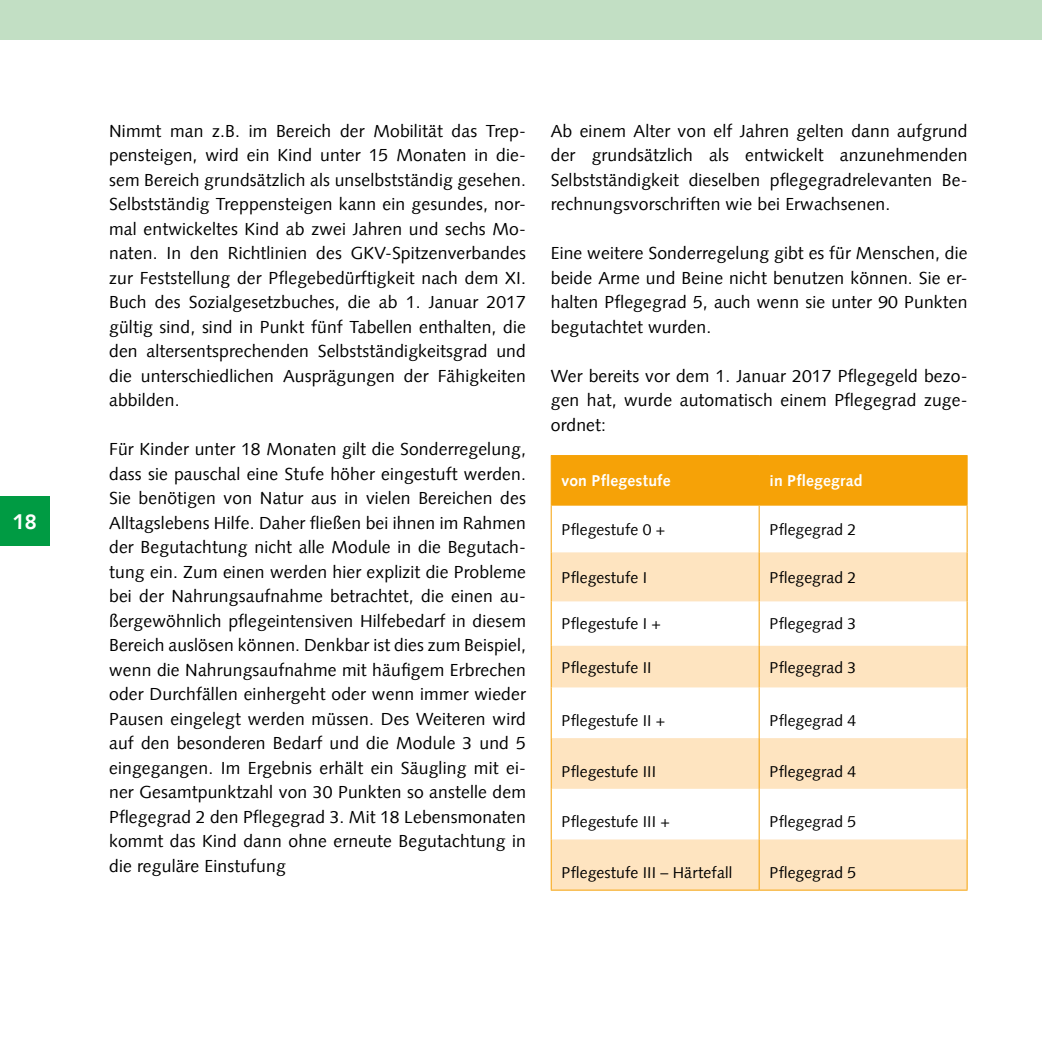
<style>
.page{position:relative;width:1042px;height:1042px;background:#fff}
.page>*{position:absolute;margin:0;border:0;box-sizing:border-box;transform-origin:0 0}
.t1{font:700 21.53px "Syntax LT";color:#fff}
.t2{font:17.5px/24.5px "Syntax LT";letter-spacing:.01em;color:#000;text-align:justify}
.t3{font:15.75px "Syntax LT";letter-spacing:.005em;color:#000}
.t4{font:700 15.75px "Syntax LT";letter-spacing:.015em;color:#fff}
</style>
<div class="page">
<div style="left:0;top:496px;width:50px;height:50px;background:#009b43"></div>
<div style="left:0;top:0;width:1042px;height:40px;background:#c2dfc4"></div>
<div style="left:552px;top:456px;width:414px;height:49px;background:#f6a207"></div>
<svg style="left:552px;top:552px;width:414px;height:337px;fill:#fee4c0"></svg>
<hr style="left:551px;top:455px;width:208px;height:1px;background:#f6a207">
<hr style="left:551px;top:456px;width:1px;height:49px;background:#f6a207">
<hr style="left:759px;top:455px;width:208px;height:1px;background:#f6a207">
<hr style="left:759px;top:456px;width:1px;height:49px;background:#f6a207">
<hr style="left:966px;top:456px;width:1px;height:49px;background:#f6a207">
<hr style="left:551px;top:505px;width:208px;height:1px;background:#f6a207">
<hr style="left:551px;top:505px;width:1px;height:47px;background:#f6a207">
<hr style="left:759px;top:505px;width:208px;height:1px;background:#f6a207">
<hr style="left:759px;top:505px;width:1px;height:47px;background:#f6a207">
<hr style="left:966px;top:505px;width:1px;height:47px;background:#f6a207">
<hr style="left:551px;top:552px;width:1px;height:49px;background:#f6a207">
<hr style="left:759px;top:552px;width:1px;height:49px;background:#f6a207">
<hr style="left:966px;top:552px;width:1px;height:49px;background:#f6a207">
<hr style="left:551px;top:601px;width:1px;height:45px;background:#f6a207">
<hr style="left:759px;top:601px;width:1px;height:45px;background:#f6a207">
<hr style="left:966px;top:601px;width:1px;height:45px;background:#f6a207">
<hr style="left:551px;top:646px;width:1px;height:41px;background:#f6a207">
<hr style="left:759px;top:646px;width:1px;height:41px;background:#f6a207">
<hr style="left:966px;top:646px;width:1px;height:41px;background:#f6a207">
<hr style="left:551px;top:687px;width:1px;height:51px;background:#f6a207">
<hr style="left:759px;top:687px;width:1px;height:51px;background:#f6a207">
<hr style="left:966px;top:687px;width:1px;height:51px;background:#f6a207">
<hr style="left:551px;top:738px;width:1px;height:51px;background:#f6a207">
<hr style="left:759px;top:738px;width:1px;height:51px;background:#f6a207">
<hr style="left:966px;top:738px;width:1px;height:51px;background:#f6a207">
<hr style="left:551px;top:789px;width:1px;height:50px;background:#f6a207">
<hr style="left:759px;top:789px;width:1px;height:50px;background:#f6a207">
<hr style="left:966px;top:789px;width:1px;height:50px;background:#f6a207">
<hr style="left:551px;top:839px;width:1px;height:50px;background:#f6a207">
<hr style="left:759px;top:839px;width:1px;height:50px;background:#f6a207">
<hr style="left:966px;top:839px;width:1px;height:50px;background:#f6a207">
<hr style="left:551px;top:889px;width:208px;height:1px;background:#f6a207">
<hr style="left:759px;top:889px;width:208px;height:1px;background:#f6a207">
<p class="t1" style="left:13px;top:509px;width:26px">18</p>
<p class="t2" style="left:109px;top:118px;width:418px">Nimmt man z.B. im Bereich der Mobilität das Trep&shy;pensteigen, wird ein Kind unter 15 Monaten in die&shy;sem Bereich grundsätzlich als unselbstständig gesehen.<br>Selbstständig Treppensteigen kann ein gesundes, nor&shy;mal entwickeltes Kind ab zwei Jahren und sechs Mo&shy;naten. In den Richtlinien des GKV-Spitzenverbandes zur Feststellung der Pflegebedürftigkeit nach dem XI.<br>Buch des Sozialgesetzbuches, die ab 1. Januar 2017 gültig sind, sind in Punkt fünf Tabellen enthalten, die den altersentsprechenden Selbstständigkeitsgrad und die unterschiedlichen Ausprägungen der Fähigkeiten abbilden.</p>
<p class="t2" style="left:109px;top:437px;width:418px">Für Kinder unter 18 Monaten gilt die Sonderregelung, dass sie pauschal eine Stufe höher eingestuft werden.<br>Sie benötigen von Natur aus in vielen Bereichen des Alltagslebens Hilfe. Daher fließen bei ihnen im Rahmen der Begutachtung nicht alle Module in die Begutach&shy;tung ein. Zum einen werden hier explizit die Probleme bei der Nahrungsaufnahme betrachtet, die einen au&shy;ßergewöhnlich pflegeintensiven Hilfebedarf in diesem Bereich auslösen können. Denkbar ist dies zum Beispiel, wenn die Nahrungsaufnahme mit häufigem Erbrechen oder Durchfällen einhergeht oder wenn immer wieder Pausen eingelegt werden müssen. Des Weiteren wird auf den besonderen Bedarf und die Module 3 und 5 eingegangen. Im Ergebnis erhält ein Säugling mit ei&shy;ner Gesamtpunktzahl von 30 Punkten so anstelle dem Pflegegrad 2 den Pflegegrad 3. Mit 18 Lebensmonaten kommt das Kind dann ohne erneute Begutachtung in die reguläre Einstufung</p>
<p class="t2" style="left:551px;top:118px;width:418px">Ab einem Alter von elf Jahren gelten dann aufgrund der grundsätzlich als entwickelt anzunehmenden Selbstständigkeit dieselben pflegegradrelevanten Be&shy;rechnungsvorschriften wie bei Erwachsenen.</p>
<p class="t2" style="left:551px;top:241px;width:418px">Eine weitere Sonderregelung gibt es für Menschen, die beide Arme und Beine nicht benutzen können. Sie er&shy;halten Pflegegrad 5, auch wenn sie unter 90 Punkten begutachtet wurden.</p>
<p class="t2" style="left:551px;top:363px;width:418px">Wer bereits vor dem 1. Januar 2017 Pflegegeld bezo&shy;gen hat, wurde automatisch einem Pflegegrad zuge&shy;ordnet:</p>
<p class="t4" style="left:561px;top:472px;width:111px">von Pflegestufe</p>
<p class="t4" style="left:769px;top:472px;width:94px">in Pflegegrad</p>
<p class="t3" style="left:561px;top:520px;width:105px">Pflegestufe 0 +</p>
<p class="t3" style="left:769px;top:520px;width:88px">Pflegegrad 2</p>
<p class="t3" style="left:561px;top:568px;width:87px">Pflegestufe I</p>
<p class="t3" style="left:769px;top:568px;width:88px">Pflegegrad 2</p>
<p class="t3" style="left:561px;top:615px;width:101px">Pflegestufe I +</p>
<p class="t3" style="left:769px;top:615px;width:88px">Pflegegrad 3</p>
<p class="t3" style="left:561px;top:658px;width:92px">Pflegestufe II</p>
<p class="t3" style="left:769px;top:658px;width:88px">Pflegegrad 3</p>
<p class="t3" style="left:561px;top:711px;width:105px">Pflegestufe II +</p>
<p class="t3" style="left:769px;top:711px;width:88px">Pflegegrad 4</p>
<p class="t3" style="left:561px;top:762px;width:96px">Pflegestufe III</p>
<p class="t3" style="left:769px;top:762px;width:88px">Pflegegrad 4</p>
<p class="t3" style="left:561px;top:812px;width:110px">Pflegestufe III +</p>
<p class="t3" style="left:769px;top:812px;width:88px">Pflegegrad 5</p>
<p class="t3" style="left:561px;top:863px;width:172px">Pflegestufe III – Härtefall</p>
<p class="t3" style="left:769px;top:863px;width:88px">Pflegegrad 5</p>
</div>
